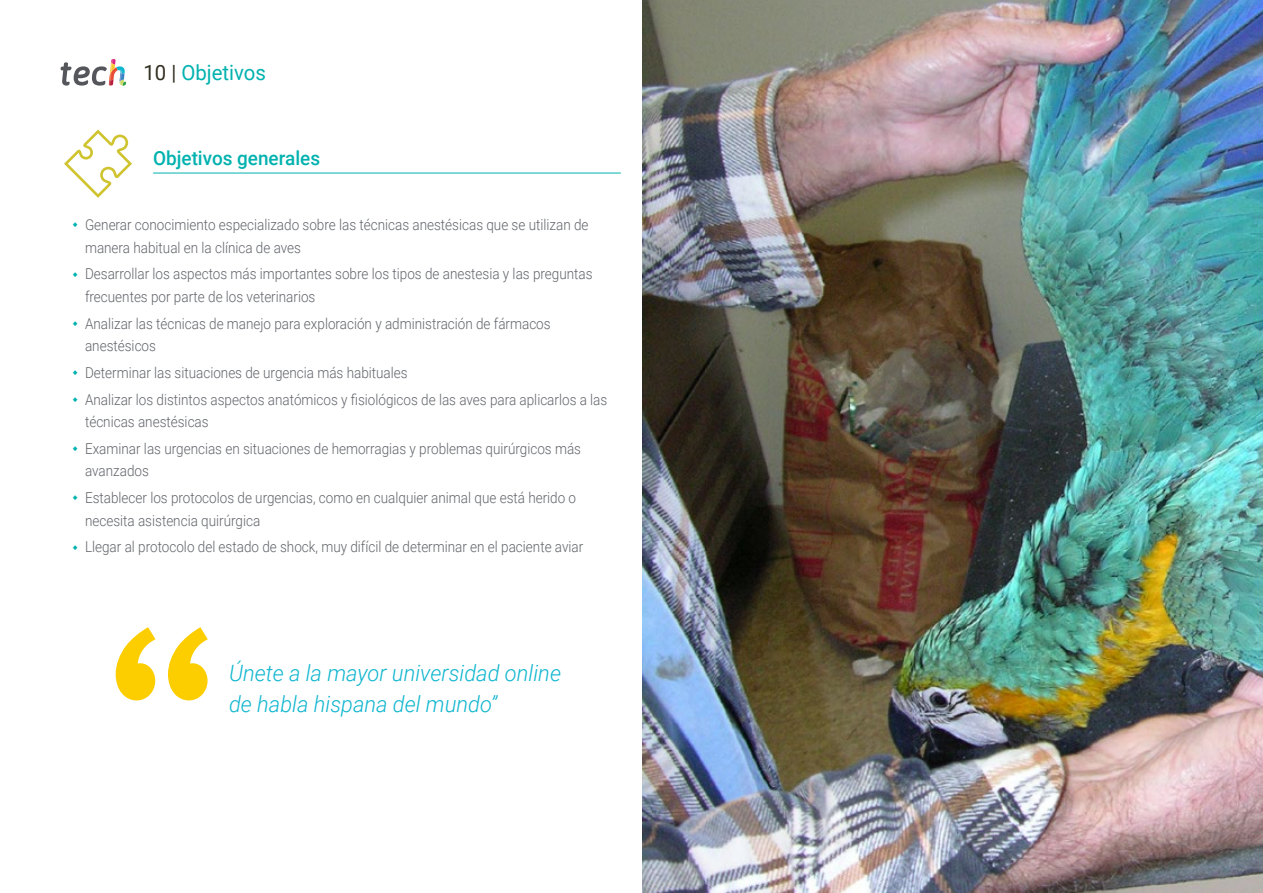
<style>
.page{position:relative;width:1263px;height:893px;background:#fff}
.page>*{position:absolute;margin:0;border:0;box-sizing:border-box;transform-origin:0 0}
.t1{font:italic 300 22.5px/31.5px "Roboto";color:#0fb6cf}
.t2{font:21px "Roboto";color:#00b2af}
.t3{font:500 19.5px "Roboto";color:#00b2af}
.t4{font:300 15px/26.7px "Roboto";color:#61646a;scale:.9 1}
.s1{color:#312e20}
</style>
<div class="page">
<hr style="left:153px;top:173px;width:468px;height:1px;background:#00b2af">
<svg style="left:64px;top:130px;width:68px;height:68px"></svg>
<img style="left:642px;top:0;width:621px;height:893px">
<svg style="left:116px;top:627px;width:92px;height:73px"></svg>
<svg style="left:61px;top:59px;width:65px;height:27px"></svg>
<h2 class="t2" style="left:144px;top:57px;width:124px"><span class="s1">10 |</span> Objetivos</h2>
<h3 class="t3" style="left:153px;top:144px;width:169px">Objetivos generales</h3>
<p class="t4" style="left:85px;top:213px;width:561px;line-height:22.5px">Generar conocimiento especializado sobre las técnicas anestésicas que se utilizan de manera habitual en la clínica de aves</p>
<p class="t4" style="left:85px;top:262px;width:565px;line-height:22.5px">Desarrollar los aspectos más importantes sobre los tipos de anestesia y las preguntas frecuentes por parte de los veterinarios</p>
<p class="t4" style="left:85px;top:311px;width:519px;line-height:22.5px">Analizar las técnicas de manejo para exploración y administración de fármacos anestésicos</p>
<p class="t4" style="left:85px;top:359px;width:582px">Determinar las situaciones de urgencia más habituales<br>Analizar los distintos aspectos anatómicos y fisiológicos de las aves para aplicarlos a las</p>
<p class="t4" style="left:85px;top:408px;width:553px">técnicas anestésicas<br>Examinar las urgencias en situaciones de hemorragias y problemas quirúrgicos más</p>
<p class="t4" style="left:85px;top:457px;width:547px">avanzados<br>Establecer los protocolos de urgencias, como en cualquier animal que está herido o</p>
<p class="t4" style="left:85px;top:506px;width:555px">necesita asistencia quirúrgica<br>Llegar al protocolo del estado de shock, muy difícil de determinar en el paciente aviar</p>
<h1 class="t1" style="left:229px;top:656px;width:333px">Únete a la mayor universidad online de habla hispana del mundo”</h1>
</div>
